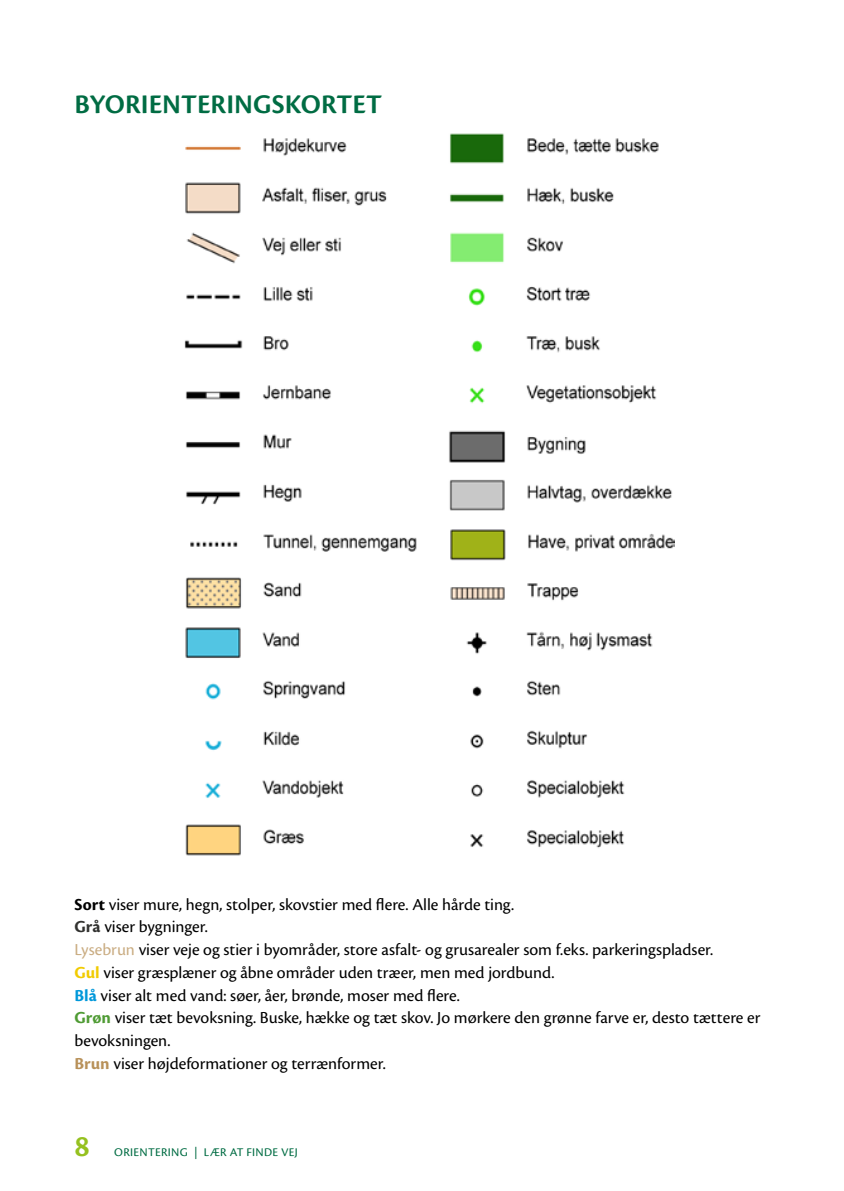
<style>
.page{position:relative;width:844px;height:1191px;background:#fff}
.page>*{position:absolute;margin:0;border:0;box-sizing:border-box;transform-origin:0 0}
.t1{font:600 31.5px "Cronos Pro";color:#95c11f}
.t2{font:28px "Cronos Pro Semibold Capt";letter-spacing:.005em;color:#006c43}
.t3{font:17.5px/22.8px "Cronos Pro";color:#000}
.t4{font:12.25px "Cronos Pro Capt";letter-spacing:.025em;color:#006c43}
.s1{font-weight:700}
.s2{font-weight:700;color:#323230}
.s3{color:#caad83}
.s4{font-weight:700;color:#f1cb00}
.s5{font-weight:700;color:#0098da}
.s6{font-weight:700;color:#4f9b34}
.s7{font-weight:700;color:#b89159}
</style>
<div class="page">
<img style="left:184px;top:133px;width:490px;height:723px">
<h2 class="t2" style="left:75px;top:88px;width:309px">BYORIENTERINGSKORTET</h2>
<p class="t3" style="left:74px;top:893px;width:687px"><span class="s1">Sort</span> viser mure, hegn, stolper, skovstier med flere. Alle hårde ting.<br><span class="s2">Grå</span> viser bygninger.<br><span class="s3">Lysebrun</span> viser veje og stier i byområder, store asfalt- og grusarealer som f.eks. parkeringspladser.<br><span class="s4">Gul</span> viser græsplæner og åbne områder uden træer, men med jordbund.<br><span class="s5">Blå</span> viser alt med vand: søer, åer, brønde, moser med flere.<br><span class="s6">Grøn</span> viser tæt bevoksning. Buske, hække og tæt skov. Jo mørkere den grønne farve er, desto tættere er bevoksningen.<br><span class="s7">Brun</span> viser højdeformationer og terrænformer.</p>
<h1 class="t1" style="left:75px;top:1128px;width:17px">8</h1>
<p class="t4" style="left:114px;top:1145px;width:185px">ORIENTERING | LÆR AT FINDE VEJ</p>
</div>
